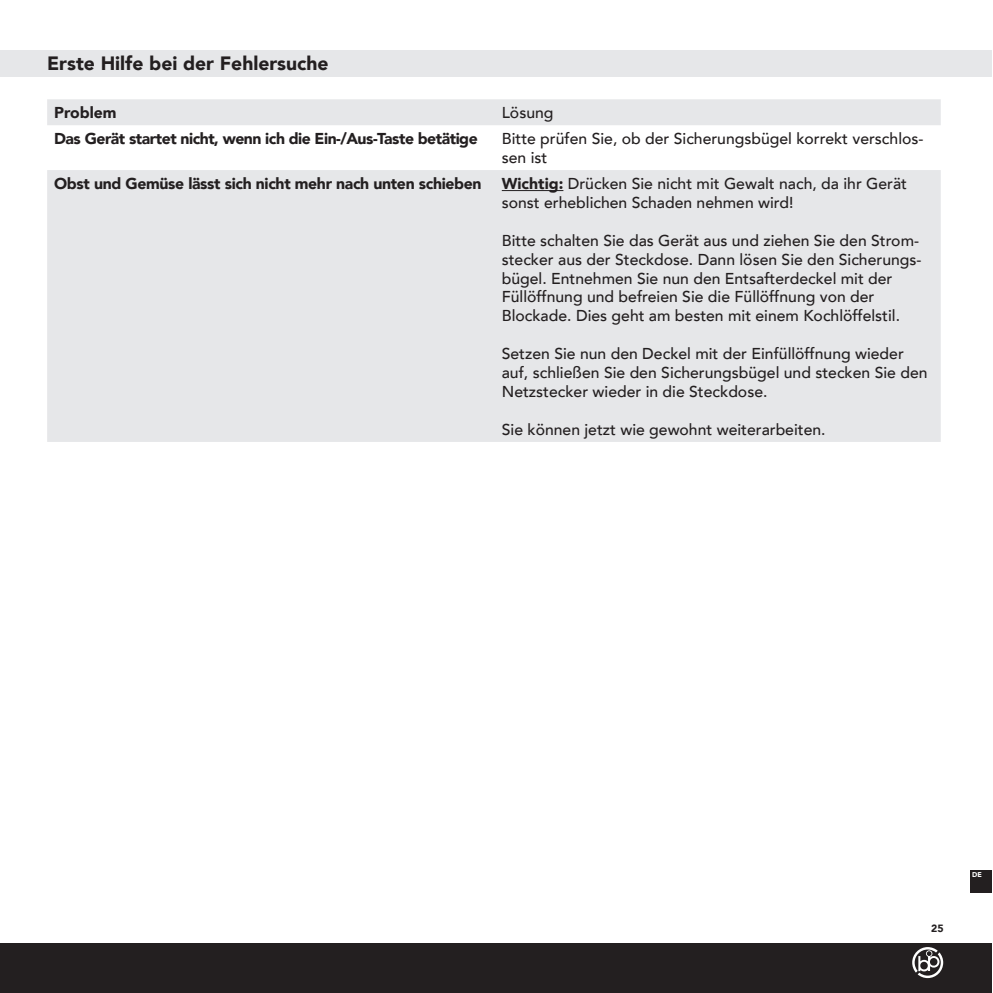
<style>
.page{position:relative;width:993px;height:993px;background:#fff}
.page>*{position:absolute;margin:0;border:0;box-sizing:border-box;transform-origin:0 0}
.t1{font:900 19.25px "Avenir LT";color:#231f20}
.t2{font:500 15.75px/18.9px "Avenir LT";color:#231f20}
.t3{font:900 15.75px "Avenir LT";letter-spacing:-.02em;color:#231f20}
.t4{font:900 15.75px "Avenir LT";color:#231f20}
.t5{font:900 10.5px "Avenir LT";color:#231f20}
.t6{font:900 7px "Avenir LT";color:#fff}
.s1{font-weight:900}
</style>
<div class="page">
<div style="left:0;top:943px;width:990px;height:49px;background:#231f20"></div>
<div style="left:970px;top:870px;width:20px;height:22px;background:#231f20"></div>
<svg style="left:912px;top:947px;width:30px;height:30px"></svg>
<div style="left:0;top:50px;width:990px;height:26px;background:#e6e7e9"></div>
<div style="left:47px;top:99px;width:893px;height:26px;background:#e6e7e9"></div>
<div style="left:47px;top:170px;width:893px;height:272px;background:#e6e7e9"></div>
<hr style="left:501px;top:190px;width:62px;height:1px;background:#231f20">
<p class="t1" style="left:47px;top:52px;width:283px">Erste Hilfe bei der Fehlersuche</p>
<p class="t4" style="left:54px;top:103px;width:64px">Problem</p>
<p class="t2" style="left:501px;top:104px;width:53px">Lösung</p>
<p class="t3" style="left:54px;top:129px;width:425px">Das Gerät startet nicht, wenn ich die Ein-/Aus-Taste betätige</p>
<p class="t2" style="left:501px;top:130px;width:423px">Bitte prüfen Sie, ob der Sicherungsbügel korrekt verschlos&shy;sen ist</p>
<p class="t3" style="left:54px;top:174px;width:429px">Obst und Gemüse lässt sich nicht mehr nach unten schieben</p>
<p class="t2" style="left:501px;top:174px;width:406px"><span class="s1">Wichtig:</span> Drücken Sie nicht mit Gewalt nach, da ihr Gerät sonst erheblichen Schaden nehmen wird!</p>
<p class="t2" style="left:501px;top:231px;width:421px">Bitte schalten Sie das Gerät aus und ziehen Sie den Strom&shy;stecker aus der Steckdose. Dann lösen Sie den Sicherungs&shy;bügel. Entnehmen Sie nun den Entsafterdeckel mit der Füllöffnung und befreien Sie die Füllöffnung von der Blockade. Dies geht am besten mit einem Kochlöffelstil.</p>
<p class="t2" style="left:501px;top:344px;width:427px">Setzen Sie nun den Deckel mit der Einfüllöffnung wieder auf, schließen Sie den Sicherungsbügel und stecken Sie den<br>Netzstecker wieder in die Steckdose.</p>
<p class="t2" style="left:501px;top:420px;width:325px">Sie können jetzt wie gewohnt weiterarbeiten.</p>
<p class="t5" style="left:930px;top:921px;width:14px">25</p>
<p class="t6" style="left:971px;top:870px;width:11px">DE</p>
</div>
